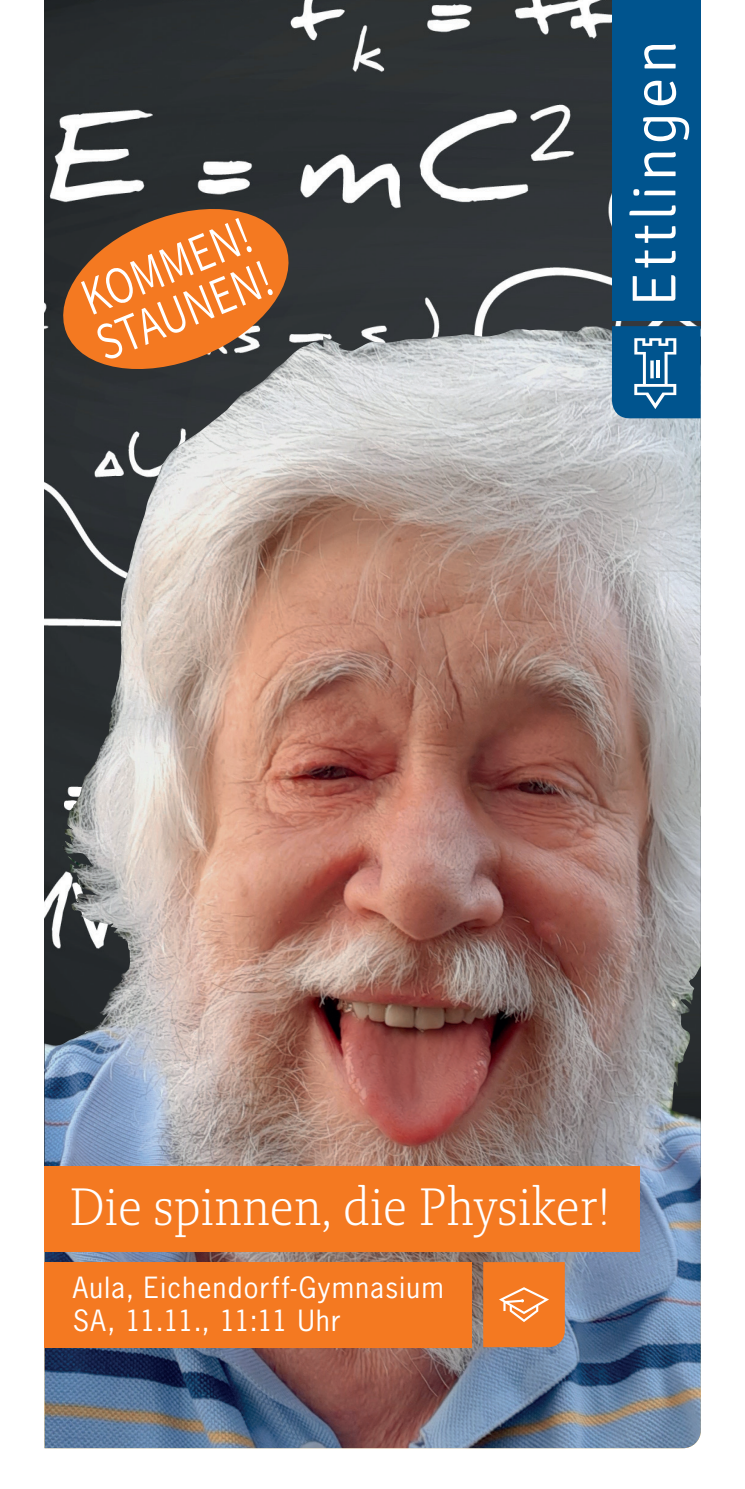
<style>
.page{position:relative;width:745px;height:1489px;background:#fff}
.page>*{position:absolute;margin:0;border:0;box-sizing:border-box;transform-origin:0 0}
.t1{font:300 53.75px "Brando";color:#fff;scale:.92 1}
.t2{font:53px/47.8px "Assistant";color:#fff;scale:.82 1}
.t3{font:27.5px/33px "News Gothic Std";letter-spacing:.05em;color:#fff}
</style>
<div class="page">
<img style="left:44px;top:1166px;width:656px;height:281px">
<img style="left:44px;top:0;width:656px;height:1166px">
<img style="left:62px;top:326px;width:529px;height:596px">
<div style="left:44px;top:1261px;width:427px;height:85px;background:#f47921"></div>
<div style="left:44px;top:1166px;width:596px;height:85px;background:#f47921"></div>
<svg style="left:483px;top:1261px;width:81px;height:85px;background:#f2802f"></svg>
<svg style="left:611px;top:326px;width:89px;height:92px;background:#20699b"></svg>
<div style="left:611px;top:0;width:89px;height:321px;background:#00548e"></div>
<svg style="left:629px;top:44px;width:59px;height:257px"></svg>
<svg style="left:52px;top:198px;width:248px;height:182px;background:#a55f2c"></svg>
<h2 class="t2" style="left:70px;top:276px;width:227px;rotate:-22deg">Kommen!<br>Staunen!</h2>
<h1 class="t1" style="left:69px;top:1170px;width:589px">Die spinnen, die Physiker!</h1>
<p class="t3" style="left:73px;top:1270px;width:372px">Aula, Eichendorff-Gymnasium<br>SA, 11.11., 11:11 Uhr</p>
</div>
